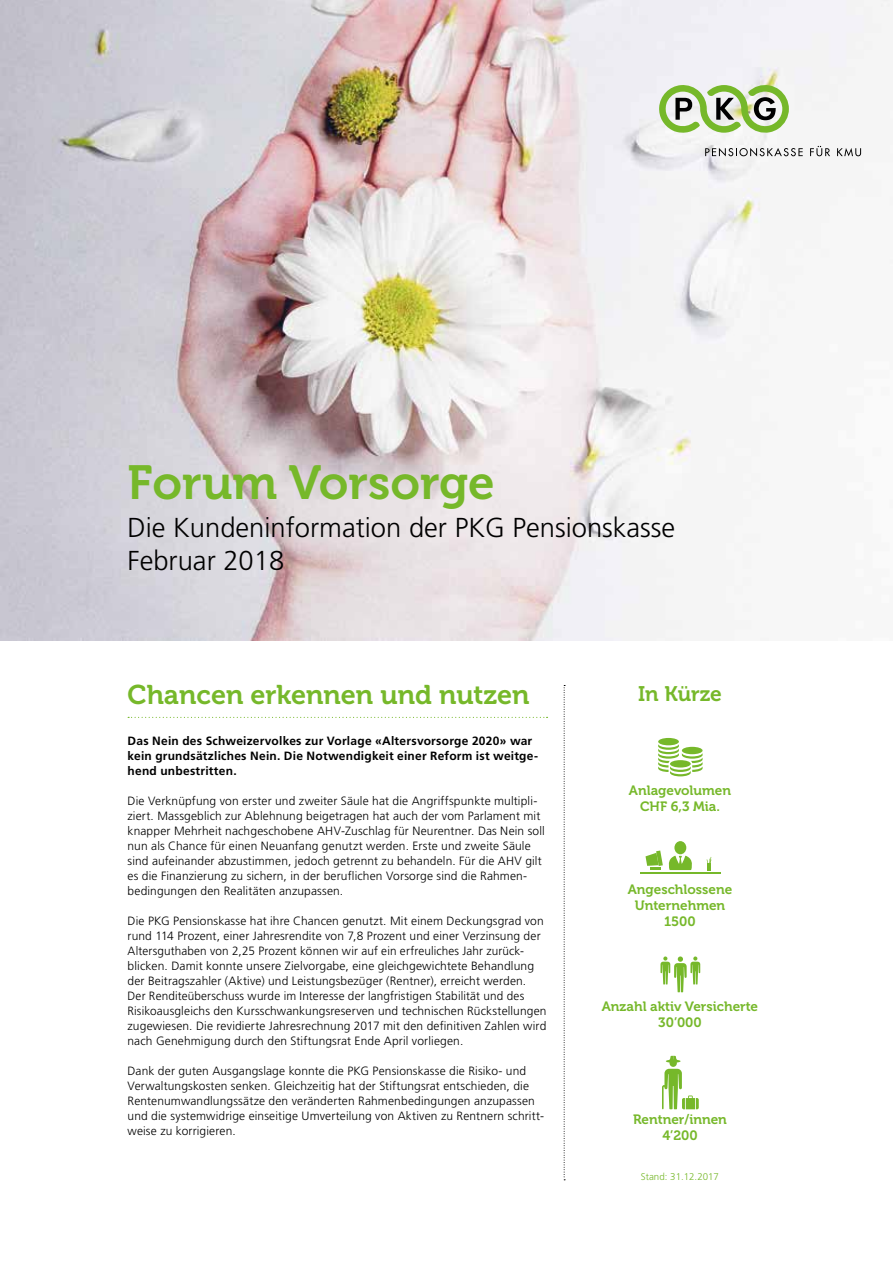
<style>
.page{position:relative;width:893px;height:1263px;background:#fff}
.page>*{position:absolute;margin:0;border:0;box-sizing:border-box;transform-origin:0 0}
.t1{font:47.7px "Museo 700";color:#76b82a}
.t2{font:300 27.45px/32.8px "Frutiger";color:#000}
.t3{font:27px "Museo 700";color:#76b82a}
.t4{font:21px "Museo 700";color:#76b82a}
.t5{font:13.5px/16.2px "Museo 700";color:#76b82a;text-align:center}
.t6{font:300 12px/15px "Frutiger";letter-spacing:.01em;color:#000}
.t7{font:700 12px/15px "Frutiger";letter-spacing:.02em;color:#000}
.t8{font:300 9.75px "Frutiger";color:#76b82a}
</style>
<div class="page">
<img style="left:0;top:0;width:890px;height:640px">
<svg style="left:705px;top:148px;width:98px;height:8px"></svg>
<svg style="left:810px;top:146px;width:20px;height:10px"></svg>
<svg style="left:837px;top:148px;width:24px;height:8px"></svg>
<svg style="left:659px;top:85px;width:130px;height:50px"></svg>
<svg style="left:128px;top:717px;width:420px;height:1px"></svg>
<hr style="left:640px;top:872px;width:81px;height:2px;background:#76b82a">
<svg style="left:645px;top:841px;width:47px;height:29px"></svg>
<svg style="left:707px;top:857px;width:4px;height:13px"></svg>
<svg style="left:660px;top:956px;width:40px;height:36px"></svg>
<svg style="left:658px;top:738px;width:45px;height:38px"></svg>
<div style="left:669px;top:1059px;width:8px;height:8px;background:#76b82a;border-radius:50%"></div>
<hr style="left:666px;top:1060px;width:14px;height:3px;background:#76b82a;border-radius:50%">
<svg style="left:669px;top:1056px;width:9px;height:4px"></svg>
<svg style="left:662px;top:1069px;width:37px;height:41px"></svg>
<svg style="left:564px;top:685px;width:1px;height:495px"></svg>
<h1 class="t1" style="left:128px;top:456px;width:369px">Forum Vorsorge</h1>
<h2 class="t2" style="left:128px;top:511px;width:549px">Die Kundeninformation der PKG Pensionskasse<br>Februar 2018</h2>
<h3 class="t3" style="left:128px;top:680px;width:403px">Chancen erkennen und nutzen</h3>
<p class="t7" style="left:128px;top:733px;width:412px">Das Nein des Schweizervolkes zur Vorlage «Altersvorsorge 2020» war kein grundsätzliches Nein. Die Notwendigkeit einer Reform ist weitge&shy;hend unbestritten.</p>
<p class="t6" style="left:128px;top:793px;width:419px">Die Verknüpfung von erster und zweiter Säule hat die Angriffspunkte multipli&shy;ziert. Massgeblich zur Ablehnung beigetragen hat auch der vom Parlament mit knapper Mehrheit nachgeschobene AHV-Zuschlag für Neurentner. Das Nein soll nun als Chance für einen Neuanfang genutzt werden. Erste und zweite Säule sind aufeinander abzustimmen, jedoch getrennt zu behandeln. Für die AHV gilt es die Finanzierung zu sichern, in der beruflichen Vorsorge sind die Rahmen&shy;bedingungen den Realitäten anzupassen.</p>
<p class="t6" style="left:128px;top:913px;width:420px">Die PKG Pensionskasse hat ihre Chancen genutzt. Mit einem Deckungsgrad von rund 114 Prozent, einer Jahresrendite von 7,8 Prozent und einer Verzinsung der Altersguthaben von 2,25 Prozent können wir auf ein erfreuliches Jahr zurück&shy;blicken. Damit konnte unsere Zielvorgabe, eine gleichgewichtete Behandlung der Beitragszahler (Aktive) und Leistungsbezüger (Rentner), erreicht werden.<br>Der Renditeüberschuss wurde im Interesse der langfristigen Stabilität und des Risikoausgleichs den Kursschwankungsreserven und technischen Rückstellungen zugewiesen. Die revidierte Jahresrechnung 2017 mit den definitiven Zahlen wird nach Genehmigung durch den Stiftungsrat Ende April vorliegen.</p>
<p class="t6" style="left:128px;top:1063px;width:418px">Dank der guten Ausgangslage konnte die PKG Pensionskasse die Risiko- und Verwaltungskosten senken. Gleichzeitig hat der Stiftungsrat entschieden, die Rentenumwandlungssätze den veränderten Rahmenbedingungen anzupassen und die systemwidrige einseitige Umverteilung von Aktiven zu Rentnern schritt&shy;weise zu korrigieren.</p>
<h3 class="t4" style="left:638px;top:682px;width:85px">In Kürze</h3>
<p class="t5" style="left:629px;top:782px;width:104px">Anlagevolumen<br>CHF 6,3 Mia.</p>
<p class="t5" style="left:628px;top:881px;width:106px">Angeschlossene<br>Unternehmen<br>1500</p>
<p class="t5" style="left:602px;top:998px;width:158px">Anzahl aktiv Versicherte<br>30’000</p>
<p class="t5" style="left:633px;top:1111px;width:95px">Rentner/innen<br>4’200</p>
<p class="t8" style="left:641px;top:1171px;width:80px">Stand: 31.12.2017</p>
</div>
